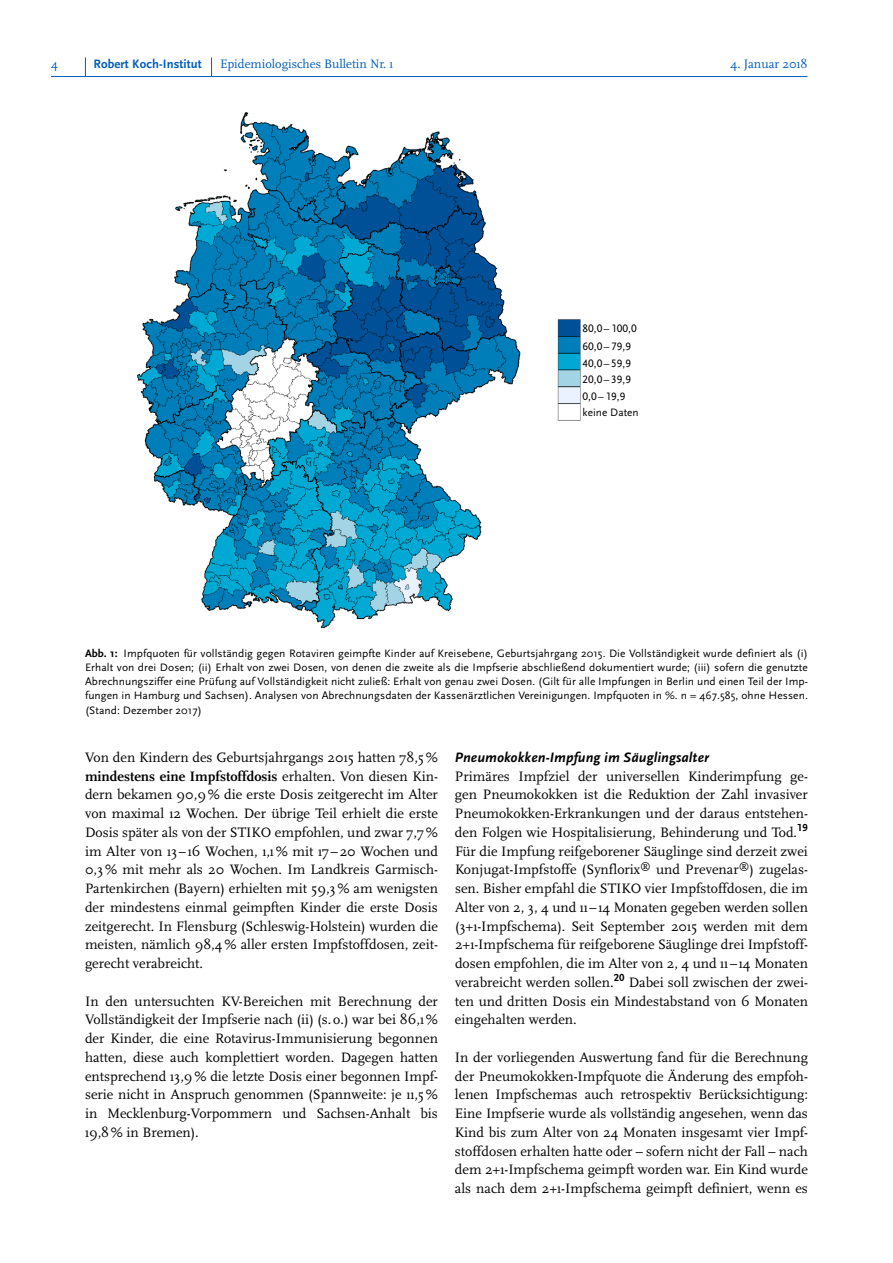
<style>
.page{position:relative;width:893px;height:1263px;background:#fff}
.page>*{position:absolute;margin:0;border:0;box-sizing:border-box;transform-origin:0 0}
.t1{font:14.25px/18.8px "Scala Pro";color:#000;text-align:justify}
.t2{font:italic 700 14.25px "Scala Sans Pro";letter-spacing:.01em;color:#000}
.t3{font:12.75px "Scala Pro";color:#005db9}
.t4{font:700 12.75px "Scala Sans Pro";letter-spacing:.01em;color:#005db9}
.t5{font:11.25px/16.8px "Scala Sans Pro";letter-spacing:.005em;color:#000;text-align:justify}
.s1{font-weight:700}
</style>
<div class="page">
<svg style="left:85px;top:57px;width:1px;height:19px"></svg>
<svg style="left:211px;top:57px;width:1px;height:19px"></svg>
<hr style="left:51px;top:76px;width:756px;height:1px;background:#005db9">
<img style="left:136px;top:112px;width:445px;height:517px">
<p class="t3" style="left:51px;top:56px;width:8px">4</p>
<p class="t4" style="left:94px;top:56px;width:110px">Robert Koch-Institut</p>
<p class="t3" style="left:220px;top:56px;width:175px">Epidemiologisches Bulletin Nr. 1</p>
<p class="t3" style="left:730px;top:56px;width:79px">4. Januar 2018</p>
<p class="t5" style="left:583px;top:320px;width:58px;text-align:left">80,0 – 100,0<br>60,0 – 79,9<br>40,0 – 59,9<br>20,0 – 39,9<br>0,0 – 19,9 keine Daten</p>
<p class="t5" style="left:85px;top:646px;width:724px;line-height:14.2px"><span class="s1">Abb. 1:</span> Impfquoten für vollständig gegen Rotaviren geimpfte Kinder auf Kreisebene, Geburtsjahrgang 2015. Die Vollständigkeit wurde definiert als (i)<br>Erhalt von drei Dosen; (ii) Erhalt von zwei Dosen, von denen die zweite als die Impfserie abschließend dokumentiert wurde; (iii) sofern die genutzte Abrechnungsziffer eine Prüfung auf Vollständigkeit nicht zuließ: Erhalt von genau zwei Dosen. (Gilt für alle Impfungen in Berlin und einen Teil der Imp&shy;fungen in Hamburg und Sachsen). Analysen von Abrechnungsdaten der Kassenärztlichen Vereinigungen. Impfquoten in %. n = 467.585, ohne Hessen. (Stand: Dezember 2017)</p>
<p class="t1" style="left:85px;top:748px;width:354px">Von den Kindern des Geburtsjahrgangs 2015 hatten 78,5% <span class="s1">mindestens eine Impfstoffdosis</span> erhalten. Von diesen Kin&shy;dern bekamen 90,9% die erste Dosis zeitgerecht im Alter von maximal 12 Wochen. Der übrige Teil erhielt die erste Dosis später als von der STIKO empfohlen, und zwar 7,7% im Alter von 13–16 Wochen, 1,1% mit 17–20 Wochen und 0,3% mit mehr als 20 Wochen. Im Landkreis Garmisch-Partenkirchen (Bayern) erhielten mit 59,3% am wenigsten der mindestens einmal geimpften Kinder die erste Dosis zeitgerecht. In Flensburg (Schleswig-Holstein) wurden die meisten, nämlich 98,4% aller ersten Impfstoffdosen, zeit&shy;gerecht verabreicht.</p>
<p class="t1" style="left:85px;top:991px;width:354px">In den untersuchten KV-Bereichen mit Berechnung der Vollständigkeit der Impfserie nach (ii) (s.o.) war bei 86,1% der Kinder, die eine Rotavirus-Immunisierung begonnen hatten, diese auch komplettiert worden. Dagegen hatten entsprechend 13,9% die letzte Dosis einer begonnen Impf&shy;serie nicht in Anspruch genommen (Spannweite: je 11,5% in Mecklenburg-Vorpommern und Sachsen-Anhalt bis 19,8% in Bremen).</p>
<p class="t2" style="left:455px;top:749px;width:256px">Pneumokokken-Impfung im Säuglingsalter</p>
<p class="t1" style="left:455px;top:766px;width:354px">Primäres Impfziel der universellen Kinderimpfung ge&shy;gen Pneumokokken ist die Reduktion der Zahl invasiver Pneumokokken-Erkrankungen und der daraus entstehen&shy;den Folgen wie Hospitalisierung, Behinderung und Tod.<sup>19<br></sup>Für die Impfung reifgeborener Säuglinge sind derzeit zwei Konjugat-Impfstoffe (Synflorix<sup>®</sup> und Prevenar<sup>®</sup>) zugelas&shy;sen. Bisher empfahl die STIKO vier Impfstoffdosen, die im Alter von 2, 3, 4 und 11 –14 Monaten gegeben werden sollen (3+1-Impfschema). Seit September 2015 werden mit dem 2+1-Impfschema für reifgeborene Säuglinge drei Impfstoff&shy;dosen empfohlen, die im Alter von 2, 4 und 11– 14 Monaten verabreicht werden sollen.<sup>20</sup> Dabei soll zwischen der zwei&shy;ten und dritten Dosis ein Mindestabstand von 6 Monaten eingehalten werden.</p>
<p class="t1" style="left:455px;top:1048px;width:354px">In der vorliegenden Auswertung fand für die Berechnung der Pneumokokken-Impfquote die Änderung des empfoh&shy;lenen Impfschemas auch retrospektiv Berücksichtigung:<br>Eine Impfserie wurde als vollständig angesehen, wenn das Kind bis zum Alter von 24 Monaten insgesamt vier Impf&shy;stoffdosen erhalten hatte oder – sofern nicht der Fall – nach dem 2+1-Impfschema geimpft worden war. Ein Kind wurde als nach dem 2+1-Impfschema geimpft definiert, wenn es</p>
</div>
